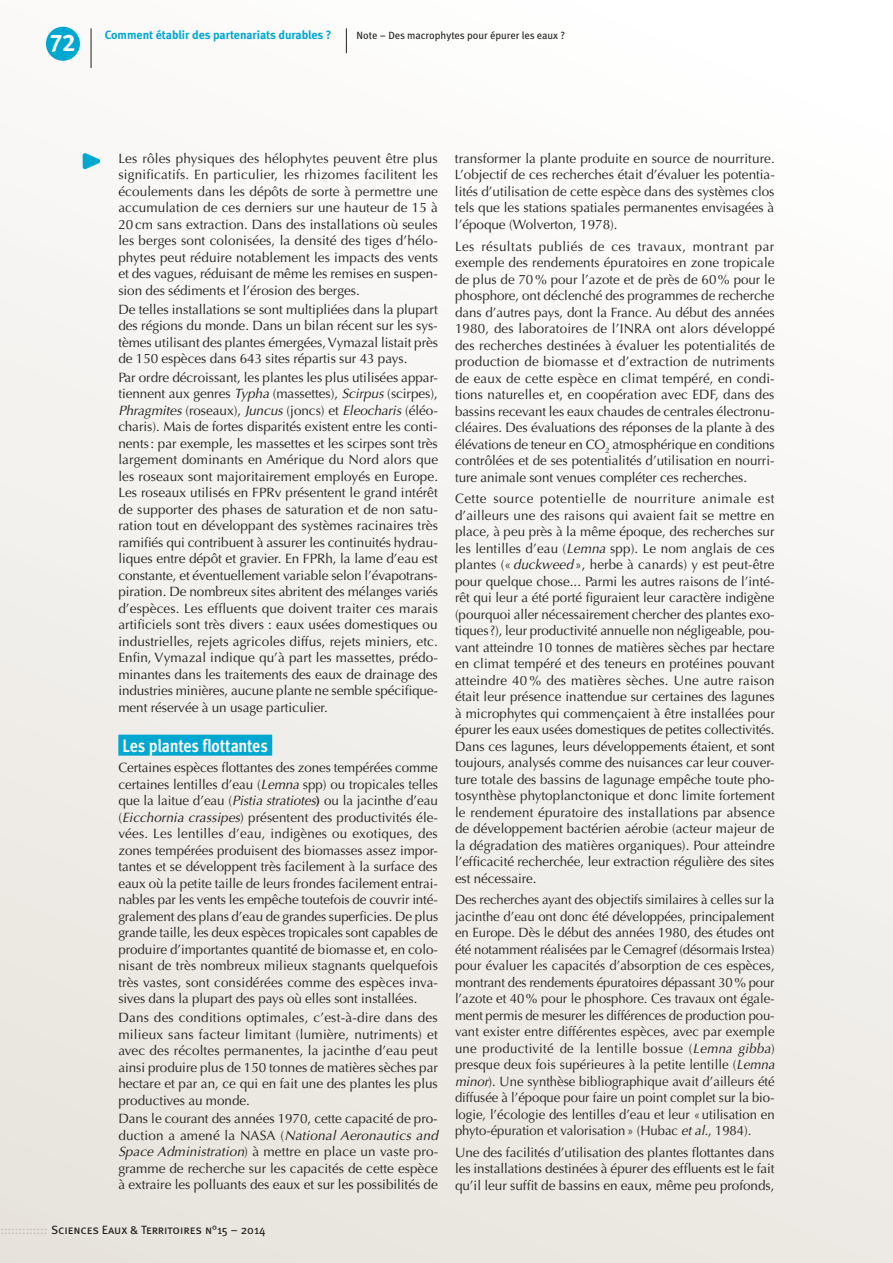
<style>
.page{position:relative;width:893px;height:1263px;background:#fff}
.page>*{position:absolute;margin:0;border:0;box-sizing:border-box;transform-origin:0 0}
.t1{font:24px "Meta Bold Caps Expert";color:#fff}
.t2{font:700 18px "Meta Cond OT";letter-spacing:-.01em;color:#fff}
.t3{font:13.5px/16.5px "Optima";letter-spacing:-.005em;color:#231f20;text-align:justify}
.t4{font:12px "Meta Book Caps";color:#231f20}
.t5{font:700 12px "Meta";color:#00a7d1}
.t6{font:10.5px "Meta Book LF";letter-spacing:-.005em;color:#231f20}
.s1{font-style:italic}
.s2{font-weight:700}
.s3{color:#bcbdc0}
</style>
<div class="page">
<div style="left:0;top:0;width:893px;height:1263px;background:linear-gradient(to bottom,#fdfdfd,#e9e6e0)"></div>
<div style="left:118px;top:735px;width:154px;height:21px;background:#00a7d1"></div>
<svg style="left:346px;top:28px;width:1px;height:25px"></svg>
<svg style="left:79px;top:148px;width:30px;height:25px"></svg>
<div style="left:46px;top:27px;width:34px;height:34px;background:#00a7d1;border-radius:50%"></div>
<hr style="left:91px;top:28px;width:1px;height:40px;background:#231f20">
<h1 class="t1" style="left:50px;top:28px;width:27px">72</h1>
<p class="t5" style="left:105px;top:27px;width:228px">Comment établir des partenariats durables ?</p>
<p class="t6" style="left:357px;top:30px;width:210px">Note – Des macrophytes pour épurer les eaux ?</p>
<p class="t3" style="left:118px;top:150px;width:321px">Les rôles physiques des hélophytes peuvent être plus significatifs. En particulier, les rhizomes facilitent les écoulements dans les dépôts de sorte à permettre une accumulation de ces derniers sur une hauteur de 15 à 20cm sans extraction. Dans des installations où seules les berges sont colonisées, la densité des tiges d’hélo&shy;phytes peut réduire notablement les impacts des vents et des vagues, réduisant de même les remises en suspen&shy;sion des sédiments et l’érosion des berges.</p>
<p class="t3" style="left:118px;top:301px;width:321px">De telles installations se sont multipliées dans la plupart des régions du monde. Dans un bilan récent sur les sys&shy;tèmes utilisant des plantes émergées, Vymazal listait près de 150 espèces dans 643 sites répartis sur 43 pays.</p>
<p class="t3" style="left:118px;top:369px;width:321px">Par ordre décroissant, les plantes les plus utilisées appar&shy;tiennent aux genres <span class="s1">Typha</span> (massettes), <span class="s1">Scirpus</span> (scirpes), <span class="s1">Phragmites</span> (roseaux), <span class="s1">Juncus</span> (joncs) et <span class="s1">Eleocharis</span> (éléo&shy;charis). Mais de fortes disparités existent entre les conti&shy;nents: par exemple, les massettes et les scirpes sont très largement dominants en Amérique du Nord alors que les roseaux sont majoritairement employés en Europe.<br>Les roseaux utilisés en FPRv présentent le grand intérêt de supporter des phases de saturation et de non satu&shy;ration tout en développant des systèmes racinaires très ramifiés qui contribuent à assurer les continuités hydrau&shy;liques entre dépôt et gravier. En FPRh, la lame d’eau est constante, et éventuellement variable selon l’évapotrans&shy;piration. De nombreux sites abritent des mélanges variés d’espèces. Les effluents que doivent traiter ces marais artificiels sont très divers : eaux usées domestiques ou industrielles, rejets agricoles diffus, rejets miniers, etc.<br>Enfin, Vymazal indique qu’à part les massettes, prédo&shy;minantes dans les traitements des eaux de drainage des industries minières, aucune plante ne semble spécifique&shy;ment réservée à un usage particulier.</p>
<h2 class="t2" style="left:123px;top:734px;width:147px">Les plantes flottantes</h2>
<p class="t3" style="left:118px;top:760px;width:321px">Certaines espèces flottantes des zones tempérées comme certaines lentilles d’eau (<span class="s1">Lemna</span> spp) ou tropicales telles que la laitue d’eau (<span class="s1">Pistia stratiotes</span><span class="s2">)</span> ou la jacinthe d’eau (<span class="s1">Eicchornia crassipes</span>) présentent des productivités éle&shy;vées. Les lentilles d’eau, indigènes ou exotiques, des zones tempérées produisent des biomasses assez impor&shy;tantes et se développent très facilement à la surface des eaux où la petite taille de leurs frondes facilement entrai&shy;nables par les vents les empêche toutefois de couvrir inté&shy;gralement des plans d’eau de grandes superficies. De plus grande taille, les deux espèces tropicales sont capables de produire d’importantes quantité de biomasse et, en colo&shy;nisant de très nombreux milieux stagnants quelquefois très vastes, sont considérées comme des espèces inva&shy;sives dans la plupart des pays où elles sont installées.</p>
<p class="t3" style="left:118px;top:1009px;width:321px">Dans des conditions optimales, c’est-à-dire dans des milieux sans facteur limitant (lumière, nutriments) et avec des récoltes permanentes, la jacinthe d’eau peut ainsi produire plus de 150 tonnes de matières sèches par hectare et par an, ce qui en fait une des plantes les plus productives au monde.</p>
<p class="t3" style="left:118px;top:1110px;width:321px">Dans le courant des années 1970, cette capacité de pro&shy;duction a amené la NASA (<span class="s1">National Aeronautics and Space Administration</span>) à mettre en place un vaste pro&shy;gramme de recherche sur les capacités de cette espèce à extraire les polluants des eaux et sur les possibilités de</p>
<p class="t3" style="left:455px;top:150px;width:321px">transformer la plante produite en source de nourriture.<br>L’objectif de ces recherches était d’évaluer les potentia&shy;lités d’utilisation de cette espèce dans des systèmes clos tels que les stations spatiales permanentes envisagées à l’époque (Wolverton, 1978).</p>
<p class="t3" style="left:455px;top:238px;width:321px">Les résultats publiés de ces travaux, montrant par exemple des rendements épuratoires en zone tropicale de plus de 70% pour l’azote et de près de 60% pour le phosphore, ont déclenché des programmes de recherche dans d’autres pays, dont la France. Au début des années 1980, des laboratoires de l’INRA ont alors développé des recherches destinées à évaluer les potentialités de production de biomasse et d’extraction de nutriments de eaux de cette espèce en climat tempéré, en condi&shy;tions naturelles et, en coopération avec EDF, dans des bassins recevant les eaux chaudes de centrales électronu&shy;cléaires. Des évaluations des réponses de la plante à des élévations de teneur en CO<sub>2</sub> atmosphérique en conditions contrôlées et de ses potentialités d’utilisation en nourri&shy;ture animale sont venues compléter ces recherches.</p>
<p class="t3" style="left:455px;top:490px;width:321px">Cette source potentielle de nourriture animale est d’ailleurs une des raisons qui avaient fait se mettre en place, à peu près à la même époque, des recherches sur les lentilles d’eau (<span class="s1">Lemna</span> spp). Le nom anglais de ces plantes (« <span class="s1">duckweed</span> », herbe à canards) y est peut-être pour quelque chose... Parmi les autres raisons de l’inté&shy;rêt qui leur a été porté figuraient leur caractère indigène (pourquoi aller nécessairement chercher des plantes exo&shy;tiques?), leur productivité annuelle non négligeable, pou&shy;vant atteindre 10 tonnes de matières sèches par hectare en climat tempéré et des teneurs en protéines pouvant atteindre 40 % des matières sèches. Une autre raison était leur présence inattendue sur certaines des lagunes à microphytes qui commençaient à être installées pour épurer les eaux usées domestiques de petites collectivités.<br>Dans ces lagunes, leurs développements étaient, et sont toujours, analysés comme des nuisances car leur couver&shy;ture totale des bassins de lagunage empêche toute pho&shy;tosynthèse phytoplanctonique et donc limite fortement le rendement épuratoire des installations par absence de développement bactérien aérobie (acteur majeur de la dégradation des matières organiques). Pour atteindre l’efficacité recherchée, leur extraction régulière des sites est nécessaire.</p>
<p class="t3" style="left:455px;top:892px;width:321px">Des recherches ayant des objectifs similaires à celles sur la jacinthe d’eau ont donc été développées, principalement en Europe. Dès le début des années 1980, des études ont été notamment réalisées par le Cemagref (désormais Irstea) pour évaluer les capacités d’absorption de ces espèces, montrant des rendements épuratoires dépassant 30% pour l’azote et 40% pour le phosphore. Ces travaux ont égale&shy;ment permis de mesurer les différences de production pou&shy;vant exister entre différentes espèces, avec par exemple une productivité de la lentille bossue (<span class="s1">Lemna gibba</span>) presque deux fois supérieures à la petite lentille (<span class="s1">Lemna minor</span>). Une synthèse bibliographique avait d’ailleurs été diffusée à l’époque pour faire un point complet sur la bio&shy;logie, l’écologie des lentilles d’eau et leur «utilisation en phyto-épuration et valorisation» (Hubac <span class="s1">et al</span>., 1984).</p>
<p class="t3" style="left:455px;top:1144px;width:321px">Une des facilités d’utilisation des plantes flottantes dans les installations destinées à épurer des effluents est le fait qu’il leur suffit de bassins en eaux, même peu profonds,</p>
<p class="t4" style="left:0;top:1223px;width:267px"><span class="s3">:::::::::::::</span> Sciences Eaux &amp; Territoires n°15 – 2014</p>
</div>
